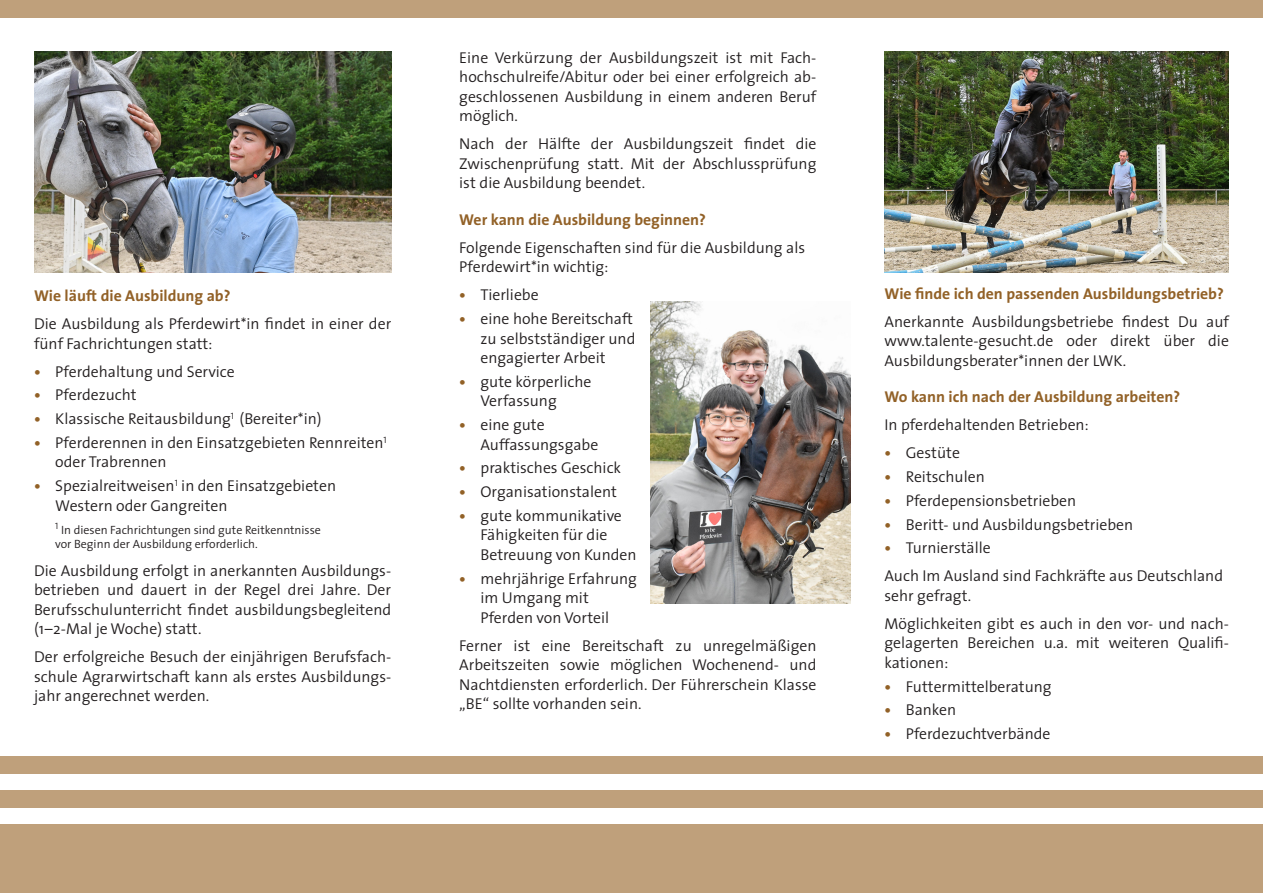
<style>
.page{position:relative;width:1263px;height:893px;background:#fff}
.page>*{position:absolute;margin:0;border:0;box-sizing:border-box;transform-origin:0 0}
.t1{font:300 15.75px/19.5px "The Sans";color:#231f20}
.t2{font:700 15.75px "The Sans";color:#926127}
.t3{font:300 12px/13.5px "The Sans";color:#231f20}
.s1{font-weight:700;color:#926127}
</style>
<div class="page">
<div style="left:0;top:0;width:1263px;height:17px;background:#bfa07b"></div>
<div style="left:0;top:825px;width:1263px;height:68px;background:#bfa07b"></div>
<div style="left:0;top:791px;width:1263px;height:17px;background:#bfa07b"></div>
<div style="left:0;top:757px;width:1263px;height:17px;background:#bfa07b"></div>
<img style="left:34px;top:51px;width:357px;height:221px">
<img style="left:884px;top:51px;width:345px;height:221px">
<img style="left:651px;top:302px;width:199px;height:302px">
<p class="t2" style="left:34px;top:286px;width:198px">Wie läuft die Ausbildung ab?</p>
<p class="t1" style="left:34px;top:314px;width:359px">Die Ausbildung als Pferdewirt*in findet in einer der fünf Fachrichtungen statt:</p>
<p class="t1" style="left:34px;top:362px;width:202px"><span class="s1">•</span> Pferdehaltung und Service</p>
<p class="t1" style="left:34px;top:385px;width:104px"><span class="s1">•</span> Pferdezucht</p>
<p class="t1" style="left:34px;top:409px;width:289px"><span class="s1">•</span> Klassische Reitausbildung<sup>1</sup> (Bereiter*in)</p>
<p class="t1" style="left:55px;top:433px;width:333px;text-indent:-21px"><span class="s1">•</span> Pferderennen in den Einsatzgebieten Rennreiten<sup>1 </sup>oder Trabrennen</p>
<p class="t1" style="left:55px;top:476px;width:282px;text-indent:-21px"><span class="s1">•</span> Spezialreitweisen<sup>1</sup> in den Einsatzgebieten<br>Western oder Gangreiten</p>
<p class="t3" style="left:55px;top:524px;width:267px"><sup>1</sup> In diesen Fachrichtungen sind gute Reitkenntnisse vor Beginn der Ausbildung erforderlich.</p>
<p class="t1" style="left:34px;top:561px;width:359px;text-align:justify">Die Ausbildung erfolgt in anerkannten Ausbildungs&shy;betrieben und dauert in der Regel drei Jahre. Der Berufsschulunterricht findet ausbildungsbegleitend (1–2-Mal je Woche) statt.</p>
<p class="t1" style="left:34px;top:647px;width:359px;text-align:justify">Der erfolgreiche Besuch der einjährigen Berufsfach&shy;schule Agrarwirtschaft kann als erstes Ausbildungs&shy;jahr angerechnet werden.</p>
<p class="t1" style="left:459px;top:48px;width:359px;text-align:justify">Eine Verkürzung der Ausbildungszeit ist mit Fach&shy;hochschulreife/Abitur oder bei einer erfolgreich ab&shy;geschlossenen Ausbildung in einem anderen Beruf möglich.</p>
<p class="t1" style="left:459px;top:134px;width:359px;text-align:justify">Nach der Hälfte der Ausbildungszeit findet die Zwischenprüfung statt. Mit der Abschlussprüfung ist die Ausbildung beendet.</p>
<p class="t2" style="left:459px;top:209px;width:248px">Wer kann die Ausbildung beginnen?</p>
<p class="t1" style="left:459px;top:238px;width:347px">Folgende Eigenschaften sind für die Ausbildung als<br>Pferdewirt*in wichtig:</p>
<p class="t1" style="left:459px;top:285px;width:81px"><span class="s1">•</span> Tierliebe</p>
<p class="t1" style="left:480px;top:309px;width:156px;text-indent:-21px"><span class="s1">•</span> eine hohe Bereitschaft zu selbstständiger und engagierter Arbeit</p>
<p class="t1" style="left:480px;top:372px;width:112px;text-indent:-21px"><span class="s1">•</span> gute körperliche<br>Verfassung</p>
<p class="t1" style="left:480px;top:415px;width:119px;text-indent:-21px"><span class="s1">•</span> eine gute<br>Auffassungsgabe</p>
<p class="t1" style="left:459px;top:458px;width:163px"><span class="s1">•</span> praktisches Geschick</p>
<p class="t1" style="left:459px;top:482px;width:159px"><span class="s1">•</span> Organisationstalent</p>
<p class="t1" style="left:480px;top:506px;width:158px;text-indent:-21px"><span class="s1">•</span> gute kommunikative<br>Fähigkeiten für die<br>Betreuung von Kunden</p>
<p class="t1" style="left:480px;top:569px;width:158px;text-indent:-21px"><span class="s1">•</span> mehrjährige Erfahrung im Umgang mit<br>Pferden von Vorteil</p>
<p class="t1" style="left:459px;top:636px;width:359px;text-align:justify">Ferner ist eine Bereitschaft zu unregelmäßigen Arbeitszeiten sowie möglichen Wochenend- und Nachtdiensten erforderlich. Der Führerschein Klasse „BE“ sollte vorhanden sein.</p>
<p class="t2" style="left:884px;top:283px;width:341px">Wie finde ich den passenden Ausbildungsbetrieb?</p>
<p class="t1" style="left:884px;top:312px;width:346px;text-align:justify">Anerkannte Ausbildungsbetriebe findest Du auf www.talente-gesucht.de oder direkt über die Ausbildungsberater*innen der LWK.</p>
<p class="t2" style="left:884px;top:387px;width:297px">Wo kann ich nach der Ausbildung arbeiten?</p>
<p class="t1" style="left:884px;top:415px;width:206px">In pferdehaltenden Betrieben:</p>
<p class="t1" style="left:884px;top:443px;width:77px"><span class="s1">•</span> Gestüte</p>
<p class="t1" style="left:884px;top:467px;width:102px"><span class="s1">•</span> Reitschulen</p>
<p class="t1" style="left:884px;top:491px;width:193px"><span class="s1">•</span> Pferdepensionsbetrieben</p>
<p class="t1" style="left:884px;top:515px;width:250px"><span class="s1">•</span> Beritt- und Ausbildungsbetrieben</p>
<p class="t1" style="left:884px;top:534px;width:340px;line-height:28px"><span class="s1">•</span> Turnierställe<br>Auch Im Ausland sind Fachkräfte aus Deutschland</p>
<p class="t1" style="left:884px;top:582px;width:346px;line-height:28px">sehr gefragt.<br>Möglichkeiten gibt es auch in den vor- und nach-</p>
<p class="t1" style="left:884px;top:633px;width:346px">gelagerten Bereichen u.a. mit weiteren Qualifi&shy;kationen:</p>
<p class="t1" style="left:884px;top:677px;width:169px"><span class="s1">•</span> Futtermittelberatung</p>
<p class="t1" style="left:884px;top:700px;width:73px"><span class="s1">•</span> Banken</p>
<p class="t1" style="left:884px;top:724px;width:168px"><span class="s1">•</span> Pferdezuchtverbände</p>
</div>
